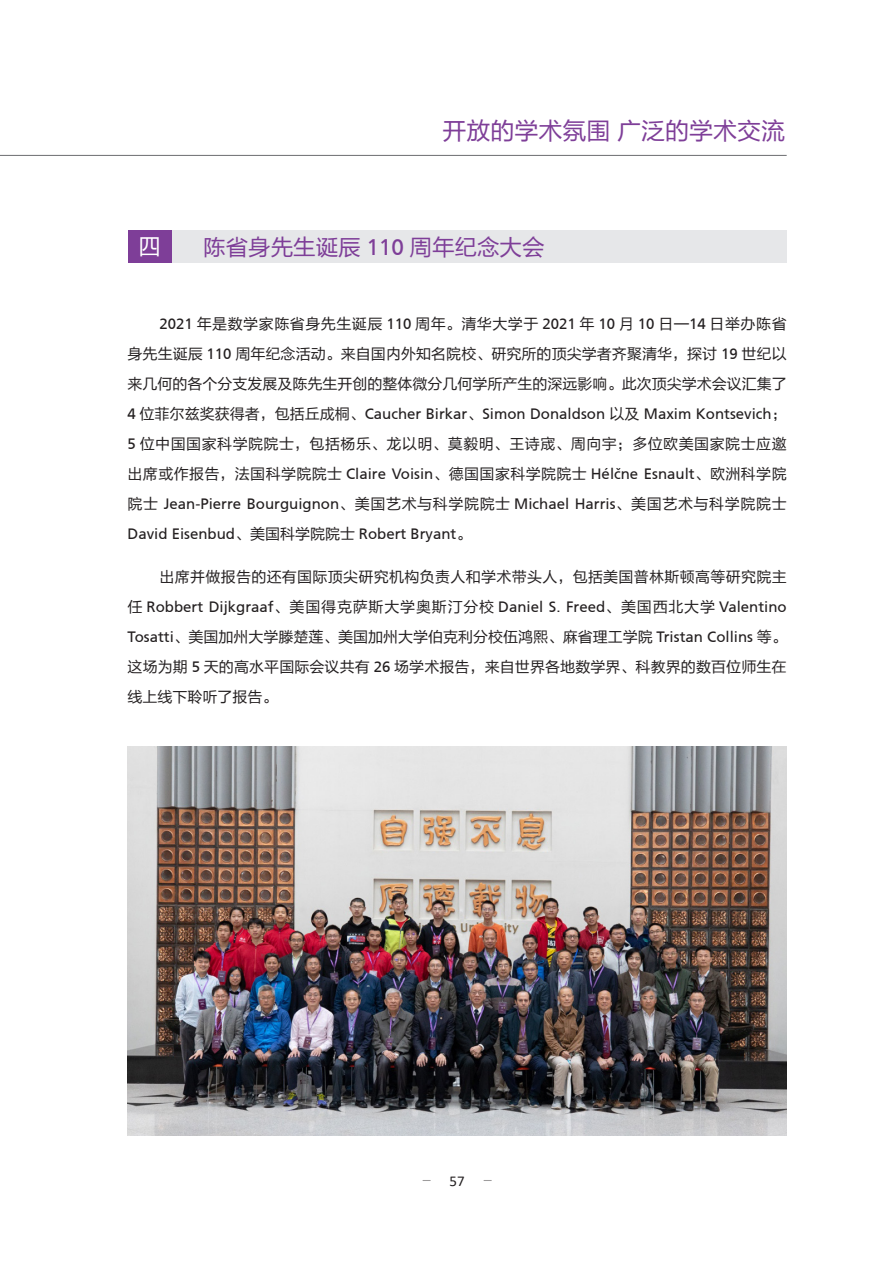
<style>
.page{position:relative;width:893px;height:1263px;background:#fff}
.page>*{position:absolute;margin:0;border:0;box-sizing:border-box;transform-origin:0 0}
.t1{font:24px "FZLTHJW GB1 0";color:#7e3e98}
.t2{font:22.5px "FZLTHJW GB1 0";color:#7e3e98}
.t3{font:22.5px "FZLTHJW GB1 0";color:#fff}
.t4{font:15px/30px "FZLTHJW GB1 0";letter-spacing:.015em;color:#231f20;text-align:justify}
.t5{font:15px "Calibri";color:#231f20}
.s1{font-family:"Frutiger CE"}
.s2{font-family:"FZLTHK GBK1 0"}
</style>
<div class="page">
<hr style="left:0;top:155px;width:787px;height:1px;background:#6c6d70">
<img style="left:128px;top:746px;width:659px;height:389px">
<div style="left:128px;top:230px;width:659px;height:33px;background:#e6e7e9"></div>
<div style="left:128px;top:230px;width:43px;height:33px;background:#7e3e98"></div>
<p class="t1" style="left:443px;top:117px;width:344px">开放的学术氛围广泛的学术交流</p>
<p class="t3" style="left:138px;top:234px;width:24px">四</p>
<p class="t2" style="left:203px;top:235px;width:343px">陈省身先生诞辰 <span class="s1">110</span> 周年纪念大会</p>
<p class="t4" style="left:128px;top:310px;width:661px;text-indent:32px"><span class="s1">2021</span> 年是数学家陈省身先生诞辰 <span class="s1">110</span> 周年。清华大学于 <span class="s1">2021</span> 年 <span class="s1">10</span> 月 <span class="s1">10</span> 日—<span class="s1">14</span> 日举办陈省身先生诞辰 <span class="s1">110</span> 周年纪念活动。来自国内外知名院校、研究所的顶尖学者齐聚清华，探讨 <span class="s1">19</span> 世纪以来几何的各个分支发展及陈先生开创的整体微分几何学所产生的深远影响。此次顶尖学术会议汇集了<span class="s1">4</span> 位菲尔兹奖获得者，包括丘成桐、<span class="s1">Caucher Birkar</span>、<span class="s1">Simon Donaldson</span> 以及 <span class="s1">Maxim Kontsevich</span>；<span class="s1">5</span> 位中国国家科学院院士，包括杨乐、龙以明、莫毅明、王诗<span class="s2">宬</span>、周向宇；多位欧美国家院士应邀出席或作报告，法国科学院院士 <span class="s1">Claire Voisin</span>、德国国家科学院院士 <span class="s1">Hélène Esnault</span>、欧洲科学院院士 <span class="s1">Jean-Pierre Bourguignon</span>、美国艺术与科学院院士 <span class="s1">Michael Harris</span>、美国艺术与科学院院士<span class="s1">David Eisenbud</span>、美国科学院院士 <span class="s1">Robert Bryant</span>。</p>
<p class="t4" style="left:128px;top:562px;width:661px;text-indent:32px">出席并做报告的还有国际顶尖研究机构负责人和学术带头人，包括美国普林斯顿高等研究院主任 <span class="s1">Robbert Dijkgraaf</span>、美国得克萨斯大学奥斯汀分校 <span class="s1">Daniel S. Freed</span>、美国西北大学 <span class="s1">Valentino Tosatti</span>、美国加州大学滕楚莲、美国加州大学伯克利分校伍鸿熙、麻省理工学院 <span class="s1">Tristan Collins</span> 等。这场为期 <span class="s1">5</span> 天的高水平国际会议共有 <span class="s1">26</span> 场学术报告，来自世界各地数学界、科教界的数百位师生在线上线下聆听了报告。</p>
<p class="t5" style="left:449px;top:1171px;width:17px">57</p>
</div>
